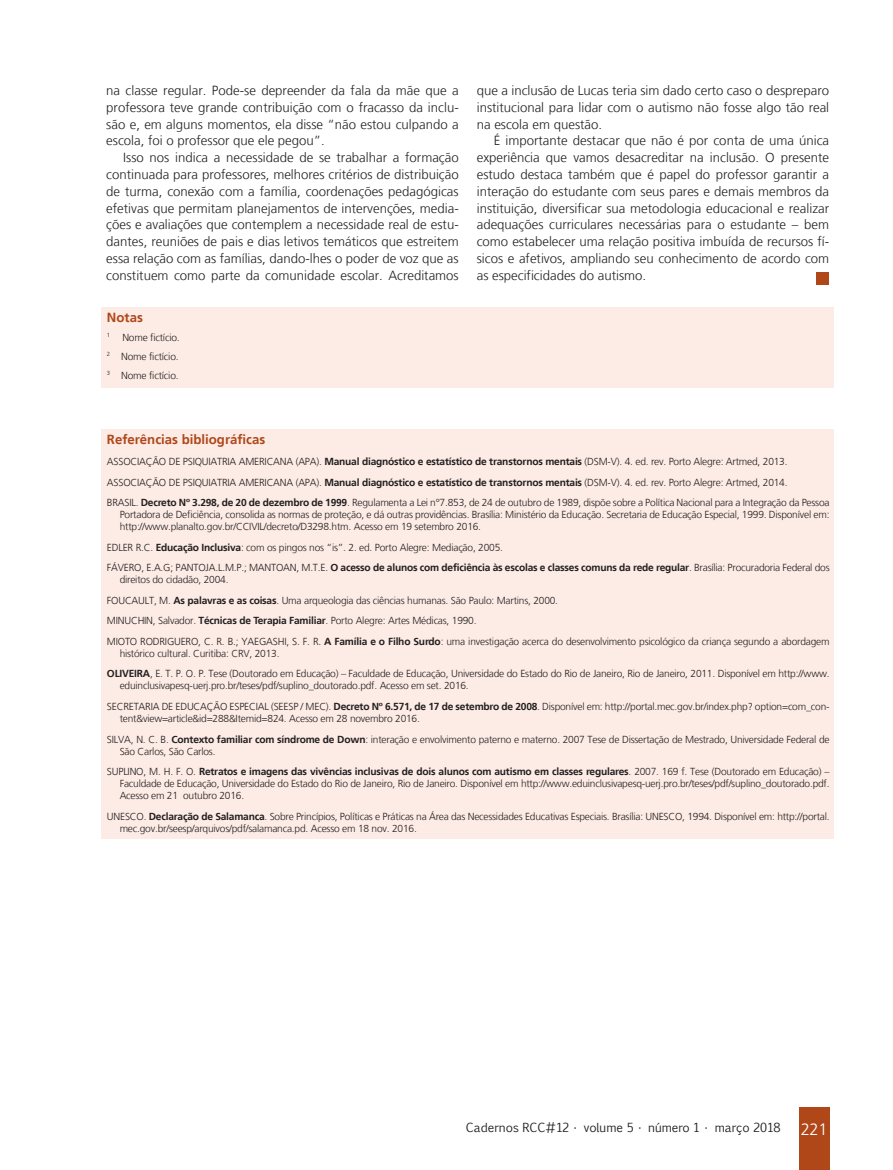
<style>
.page{position:relative;width:893px;height:1170px;background:#fff}
.page>*{position:absolute;margin:0;border:0;box-sizing:border-box;transform-origin:0 0}
.Miolo__8_8{font:300 13.2px/16.8px "Frutiger LT";color:#231f20;text-align:justify}
.Subtítulo_LARANJA_DO{font:700 13.2px "Frutiger LT";color:#b04719}
.t1{font:12px "Euphemia CAS";color:#231f20}
.Referências__8_8{font:300 10.2px/12px "Frutiger LT";letter-spacing:-.02em;color:#231f20}
.s1{font-weight:700}
.s2{font-family:"Frutiger LT";font-weight:300;font-size:16.5px;color:#fff}
</style>
<div class="page">
<div style="left:816px;top:272px;width:13px;height:13px;background:#b04719"></div>
<div style="left:102px;top:307px;width:732px;height:81px;background:#fdece6"></div>
<div style="left:102px;top:429px;width:732px;height:409px;background:#fdece6"></div>
<div style="left:799px;top:1107px;width:30px;height:62px;background:#b04719"></div>
<p class="Miolo__8_8" style="left:106px;top:82px;width:354px">na classe regular. Pode-se depreender da fala da mãe que a professora teve grande contribuição com o fracasso da inclu&shy;são e, em alguns momentos, ela disse “não estou culpando a escola, foi o professor que ele pegou”.</p>
<p class="Miolo__8_8" style="left:106px;top:149px;width:354px;text-indent:17px">Isso nos indica a necessidade de se trabalhar a formação continuada para professores, melhores critérios de distribuição de turma, conexão com a família, coordenações pedagógicas efetivas que permitam planejamentos de intervenções, media&shy;ções e avaliações que contemplem a necessidade real de estu&shy;dantes, reuniões de pais e dias letivos temáticos que estreitem essa relação com as famílias, dando-lhes o poder de voz que as constituem como parte da comunidade escolar. Acreditamos</p>
<p class="Subtítulo_LARANJA_DO" style="left:107px;top:309px;width:37px">Notas</p>
<p class="Referências__8_8" style="left:107px;top:331px;width:74px"><sup>1</sup> Nome fictício.</p>
<p class="Referências__8_8" style="left:107px;top:350px;width:73px"><sup>2</sup> Nome fictício.</p>
<p class="Referências__8_8" style="left:107px;top:369px;width:73px"><sup>3</sup> Nome fictício.</p>
<p class="Miolo__8_8" style="left:477px;top:82px;width:354px">que a inclusão de Lucas teria sim dado certo caso o despreparo institucional para lidar com o autismo não fosse algo tão real na escola em questão.</p>
<p class="Miolo__8_8" style="left:477px;top:133px;width:354px;text-indent:17px">É importante destacar que não é por conta de uma única experiência que vamos desacreditar na inclusão. O presente estudo destaca também que é papel do professor garantir a interação do estudante com seus pares e demais membros da instituição, diversificar sua metodologia educacional e realizar adequações curriculares necessárias para o estudante – bem como estabelecer uma relação positiva imbuída de recursos fí&shy;sicos e afetivos, ampliando seu conhecimento de acordo com as especificidades do autismo.</p>
<p class="Subtítulo_LARANJA_DO" style="left:107px;top:432px;width:160px">Referências bibliográficas</p>
<p class="Referências__8_8" style="left:107px;top:456px;width:682px">ASSOCIAÇÃO DE PSIQUIATRIA AMERICANA (APA). <span class="s1">Manual diagnóstico e estatístico de transtornos mentais</span> (DSM-V). 4. ed. rev. Porto Alegre: Artmed, 2013.</p>
<p class="Referências__8_8" style="left:107px;top:476px;width:682px">ASSOCIAÇÃO DE PSIQUIATRIA AMERICANA (APA). <span class="s1">Manual diagnóstico e estatístico de transtornos mentais</span> (DSM-V). 4. ed. rev. Porto Alegre: Artmed, 2014.</p>
<p class="Referências__8_8" style="left:120px;top:497px;width:711px;text-align:justify;text-indent:-13px">BRASIL. <span class="s1">Decreto Nº 3.298, de 20 de dezembro de 1999</span>. Regulamenta a Lei n°7.853, de 24 de outubro de 1989, dispõe sobre a Política Nacional para a Integração da Pessoa Portadora de Deficiência, consolida as normas de proteção, e dá outras providências. Brasília: Ministério da Educação. Secretaria de Educação Especial, 1999. Disponível em: http://www.planalto.gov.br/CCIVIL/decreto/D3298.htm. Acesso em 19 setembro 2016.</p>
<p class="Referências__8_8" style="left:107px;top:541px;width:398px">EDLER R.C. <span class="s1">Educação Inclusiva</span>: com os pingos nos “is”. 2. ed. Porto Alegre: Mediação, 2005.</p>
<p class="Referências__8_8" style="left:120px;top:562px;width:711px;text-indent:-13px">FÁVERO, E.A.G; PANTOJA.L.M.P.; MANTOAN, M.T.E. <span class="s1">O acesso de alunos com deficiência às escolas e classes comuns da rede regular</span>. Brasília: Procuradoria Federal dos direitos do cidadão, 2004.</p>
<p class="Referências__8_8" style="left:107px;top:594px;width:453px">FOUCAULT, M. <span class="s1">As palavras e as coisas</span>. Uma arqueologia das ciências humanas. São Paulo: Martins, 2000.</p>
<p class="Referências__8_8" style="left:107px;top:615px;width:371px">MINUCHIN, Salvador. <span class="s1">Técnicas de Terapia Familiar</span>. Porto Alegre: Artes Médicas, 1990.</p>
<p class="Referências__8_8" style="left:120px;top:635px;width:711px;text-indent:-13px">MIOTO RODRIGUERO, C. R. B.; YAEGASHI, S. F. R. <span class="s1">A Família e o Filho Surdo</span>: uma investigação acerca do desenvolvimento psicológico da criança segundo a abordagem histórico cultural. Curitiba: CRV, 2013.</p>
<p class="Referências__8_8" style="left:120px;top:668px;width:711px;text-indent:-13px"><span class="s1">OLIVEIRA</span>, E. T. P. O. P. Tese (Doutorado em Educação) – Faculdade de Educação, Universidade do Estado do Rio de Janeiro, Rio de Janeiro, 2011. Disponível em http://www. eduinclusivapesq-uerj.pro.br/teses/pdf/suplino_doutorado.pdf. Acesso em set. 2016.</p>
<p class="Referências__8_8" style="left:120px;top:700px;width:711px;text-indent:-13px">SECRETARIA DE EDUCAÇÃO ESPECIAL (SEESP / MEC). <span class="s1">Decreto Nº 6.571, de 17 de setembro de 2008</span>. Disponível em: http://portal.mec.gov.br/index.php? option=com_con&shy;tent&amp;view=article&amp;id=288&amp;Itemid=824. Acesso em 28 novembro 2016.</p>
<p class="Referências__8_8" style="left:120px;top:733px;width:711px;text-indent:-13px">SILVA, N. C. B. <span class="s1">Contexto familiar com síndrome de Down</span>: interação e envolvimento paterno e materno. 2007 Tese de Dissertação de Mestrado, Universidade Federal de<br>São Carlos, São Carlos.</p>
<p class="Referências__8_8" style="left:120px;top:765px;width:711px;text-align:justify;text-indent:-13px">SUPLINO, M. H. F. O. <span class="s1">Retratos e imagens das vivências inclusivas de dois alunos com autismo em classes regulares</span>. 2007. 169 f. Tese (Doutorado em Educação) – Faculdade de Educação, Universidade do Estado do Rio de Janeiro, Rio de Janeiro. Disponível em http://www.eduinclusivapesq-uerj.pro.br/teses/pdf/suplino_doutorado.pdf.<br>Acesso em 21 outubro 2016.</p>
<p class="Referências__8_8" style="left:120px;top:810px;width:711px;text-indent:-13px">UNESCO. <span class="s1">Declaração de Salamanca</span>. Sobre Princípios, Políticas e Práticas na Área das Necessidades Educativas Especiais. Brasília: UNESCO, 1994. Disponível em: http://portal. mec.gov.br/seesp/arquivos/pdf/salamanca.pd. Acesso em 18 nov. 2016.</p>
<p class="t1" style="left:466px;top:1119px;width:363px">Cadernos RCC#12 • volume 5 • número 1 • março 2018 <span class="s2">221</span></p>
</div>
